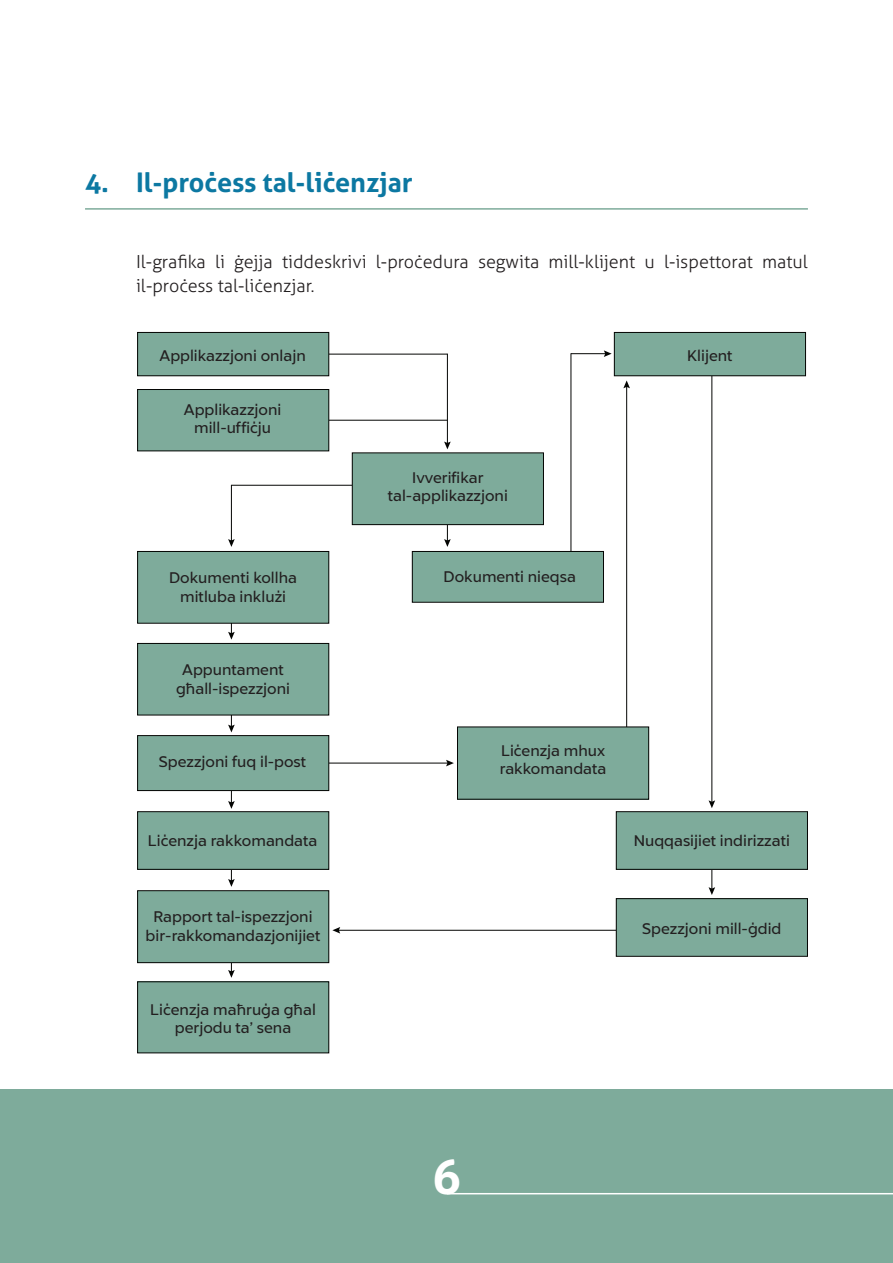
<style>
.page{position:relative;width:893px;height:1263px;background:#fff}
.page>*{position:absolute;margin:0;border:0;box-sizing:border-box;transform-origin:0 0}
.t1{font:700 48px "Aller";color:#fff}
.Normal__Web{font:700 27px "Aller";color:#0c78a2}
.Normal__Web-2{font:300 18px/24px "Aller";color:#231f20}
.t2{font:15.3px/18.3px "Liszt FY";color:#231f20;text-align:center}
</style>
<div class="page">
<div style="left:0;top:1089px;width:893px;height:174px;background:#7eab9b"></div>
<hr style="left:320px;top:354px;width:127px;height:1px;background:#040503">
<hr style="left:320px;top:420px;width:127px;height:1px;background:#040503">
<hr style="left:570px;top:353px;width:1px;height:227px;background:#040503">
<hr style="left:231px;top:485px;width:128px;height:1px;background:#040503">
<hr style="left:447px;top:354px;width:1px;height:90px;background:#040503">
<svg style="left:444px;top:442px;width:7px;height:7px"></svg>
<hr style="left:447px;top:487px;width:1px;height:55px;background:#040503">
<svg style="left:444px;top:539px;width:7px;height:8px"></svg>
<hr style="left:231px;top:485px;width:1px;height:57px;background:#040503">
<svg style="left:228px;top:539px;width:7px;height:8px"></svg>
<hr style="left:571px;top:353px;width:35px;height:1px;background:#040503">
<svg style="left:604px;top:350px;width:8px;height:7px"></svg>
<hr style="left:711px;top:334px;width:1px;height:469px;background:#040503">
<svg style="left:709px;top:800px;width:6px;height:8px"></svg>
<hr style="left:626px;top:386px;width:1px;height:396px;background:#040503">
<svg style="left:623px;top:380px;width:7px;height:8px"></svg>
<hr style="left:231px;top:590px;width:1px;height:44px;background:#040503">
<svg style="left:228px;top:632px;width:7px;height:8px"></svg>
<hr style="left:231px;top:683px;width:1px;height:44px;background:#040503">
<svg style="left:228px;top:725px;width:7px;height:7px"></svg>
<hr style="left:711px;top:846px;width:1px;height:44px;background:#040503">
<svg style="left:709px;top:887px;width:6px;height:8px"></svg>
<hr style="left:231px;top:760px;width:1px;height:43px;background:#040503">
<svg style="left:228px;top:801px;width:7px;height:8px"></svg>
<hr style="left:296px;top:763px;width:153px;height:1px;background:#040503">
<svg style="left:446px;top:760px;width:8px;height:6px"></svg>
<hr style="left:338px;top:930px;width:296px;height:1px;background:#040503">
<svg style="left:332px;top:927px;width:8px;height:6px"></svg>
<hr style="left:231px;top:838px;width:1px;height:43px;background:#040503">
<svg style="left:228px;top:879px;width:7px;height:8px"></svg>
<hr style="left:231px;top:929px;width:1px;height:43px;background:#040503">
<svg style="left:228px;top:970px;width:7px;height:8px"></svg>
<div style="left:138px;top:982px;width:191px;height:71px;background:#7eab9b"></div>
<div style="left:137px;top:981px;width:192px;height:72px;border:1px solid #040503"></div>
<div style="left:138px;top:812px;width:191px;height:57px;background:#7eab9b"></div>
<div style="left:137px;top:811px;width:192px;height:59px;border:1px solid #040503"></div>
<div style="left:457px;top:727px;width:192px;height:72px;background:#7eab9b"></div>
<div style="left:457px;top:726px;width:192px;height:74px;border:1px solid #040503"></div>
<div style="left:616px;top:899px;width:191px;height:57px;background:#7eab9b"></div>
<div style="left:616px;top:898px;width:192px;height:59px;border:1px solid #040503"></div>
<div style="left:616px;top:812px;width:191px;height:57px;background:#7eab9b"></div>
<div style="left:616px;top:811px;width:192px;height:59px;border:1px solid #040503"></div>
<div style="left:138px;top:891px;width:191px;height:72px;background:#7eab9b"></div>
<div style="left:137px;top:890px;width:192px;height:73px;border:1px solid #040503"></div>
<div style="left:138px;top:735px;width:191px;height:55px;background:#7eab9b"></div>
<div style="left:137px;top:735px;width:192px;height:56px;border:1px solid #040503"></div>
<div style="left:138px;top:643px;width:191px;height:72px;background:#7eab9b"></div>
<div style="left:137px;top:643px;width:192px;height:72px;border:1px solid #040503"></div>
<div style="left:138px;top:551px;width:191px;height:72px;background:#7eab9b"></div>
<div style="left:137px;top:551px;width:192px;height:73px;border:1px solid #040503"></div>
<div style="left:138px;top:332px;width:191px;height:44px;background:#7eab9b"></div>
<div style="left:137px;top:332px;width:192px;height:44px;border:1px solid #040503"></div>
<div style="left:138px;top:389px;width:191px;height:62px;background:#7eab9b"></div>
<div style="left:137px;top:389px;width:192px;height:62px;border:1px solid #040503"></div>
<div style="left:412px;top:551px;width:191px;height:51px;background:#7eab9b"></div>
<div style="left:412px;top:551px;width:192px;height:52px;border:1px solid #040503"></div>
<div style="left:352px;top:453px;width:191px;height:72px;background:#7eab9b"></div>
<div style="left:352px;top:452px;width:192px;height:73px;border:1px solid #040503"></div>
<div style="left:614px;top:332px;width:191px;height:44px;background:#7eab9b"></div>
<div style="left:614px;top:332px;width:192px;height:44px;border:1px solid #040503"></div>
<hr style="left:85px;top:208px;width:723px;height:2px;background:#7eab9b">
<hr style="left:447px;top:1193px;width:446px;height:1px;background:#fff">
<p class="Normal__Web" style="left:85px;top:166px;width:329px">4. Il‑proċess tal‑liċenzjar</p>
<p class="Normal__Web-2" style="left:136px;top:250px;width:673px">Il‑grafika li ġejja tiddeskrivi l‑proċedura segwita mill‑klijent u l‑ispettorat matul il‑proċess tal‑liċenzjar.</p>
<p class="t2" style="left:159px;top:346px;width:148px">Applikazzjoni onlajn</p>
<p class="t2" style="left:184px;top:400px;width:99px">Applikazzjoni mill-uffiċju</p>
<p class="t2" style="left:169px;top:569px;width:129px">Dokumenti kollha mitluba inklużi</p>
<p class="t2" style="left:176px;top:661px;width:115px">Appuntament għall-ispezzjoni</p>
<p class="t2" style="left:159px;top:753px;width:149px">Spezzjoni fuq il-post</p>
<p class="t2" style="left:388px;top:469px;width:122px">Ivverifikar tal-applikazzjoni</p>
<p class="t2" style="left:444px;top:567px;width:134px">Dokumenti nieqsa</p>
<p class="t2" style="left:500px;top:741px;width:108px;text-align:left">Liċenzja mhux rakkomandata</p>
<p class="t2" style="left:687px;top:346px;width:47px">Klijent</p>
<p class="t2" style="left:148px;top:831px;width:171px">Liċenzja rakkomandata</p>
<p class="t2" style="left:634px;top:831px;width:158px">Nuqqasijiet indirizzati</p>
<p class="t2" style="left:146px;top:908px;width:176px">Rapport tal-ispezzjoni bir-rakkomandazjonijiet</p>
<p class="t2" style="left:150px;top:1000px;width:167px">Liċenzja maħruġa għal perjodu ta’ sena</p>
<h1 class="t1" style="left:432px;top:1147px;width:30px">6</h1>
<p class="t2" style="left:642px;top:919px;width:141px">Spezzjoni mill-ġdid</p>
</div>
